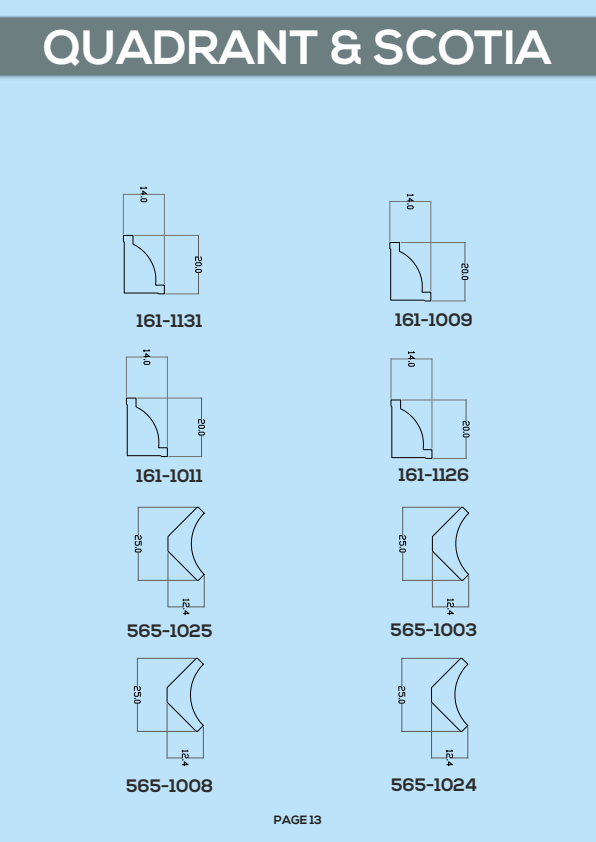
<style>
.page{position:relative;width:596px;height:842px;background:#fff}
.page>*{position:absolute;margin:0;border:0;box-sizing:border-box;transform-origin:0 0}
.t1{font:700 48px "Nexa";color:#fff}
.t2{font:700 18px "Nexa";color:#2c2b2a}
.t3{font:700 12px "Nexa";color:#22201e}
</style>
<div class="page">
<div style="left:0;top:0;width:595px;height:842px;background:#bce3fa"></div>
<div style="left:0;top:18px;width:595px;height:57px;background:#6c7e7f"></div>
<svg style="left:126px;top:397px;width:42px;height:60px"></svg>
<hr style="left:126px;top:357px;width:1px;height:40px;background:#737373">
<hr style="left:167px;top:357px;width:1px;height:89px;background:#737373">
<svg style="left:126px;top:349px;width:41px;height:16px"></svg>
<hr style="left:137px;top:397px;width:65px;height:2px;background:#737373">
<hr style="left:169px;top:456px;width:33px;height:1px;background:#737373">
<svg style="left:197px;top:398px;width:8px;height:58px"></svg>
<svg style="left:390px;top:399px;width:42px;height:60px"></svg>
<hr style="left:390px;top:359px;width:1px;height:40px;background:#737373">
<hr style="left:431px;top:359px;width:1px;height:89px;background:#737373">
<svg style="left:391px;top:351px;width:40px;height:16px"></svg>
<hr style="left:402px;top:399px;width:64px;height:2px;background:#737373">
<hr style="left:433px;top:458px;width:33px;height:1px;background:#737373">
<svg style="left:462px;top:400px;width:7px;height:58px"></svg>
<svg style="left:123px;top:235px;width:42px;height:60px"></svg>
<hr style="left:123px;top:194px;width:1px;height:40px;background:#737373">
<hr style="left:163px;top:194px;width:2px;height:90px;background:#737373">
<svg style="left:123px;top:186px;width:41px;height:16px"></svg>
<hr style="left:134px;top:235px;width:65px;height:1px;background:#737373">
<hr style="left:166px;top:293px;width:33px;height:2px;background:#737373">
<svg style="left:194px;top:235px;width:8px;height:59px"></svg>
<svg style="left:389px;top:242px;width:42px;height:60px"></svg>
<hr style="left:389px;top:201px;width:1px;height:40px;background:#737373">
<hr style="left:430px;top:201px;width:1px;height:90px;background:#737373">
<svg style="left:389px;top:193px;width:41px;height:16px"></svg>
<hr style="left:401px;top:242px;width:64px;height:1px;background:#737373">
<hr style="left:432px;top:300px;width:33px;height:2px;background:#737373">
<svg style="left:460px;top:242px;width:8px;height:59px"></svg>
<svg style="left:167px;top:506px;width:38px;height:75px"></svg>
<hr style="left:138px;top:507px;width:57px;height:1px;background:#5c5c5b">
<hr style="left:138px;top:580px;width:57px;height:1px;background:#5c5c5b">
<hr style="left:137px;top:507px;width:2px;height:28px;background:#5c5c5b">
<hr style="left:137px;top:552px;width:2px;height:28px;background:#5c5c5b">
<svg style="left:134px;top:535px;width:8px;height:18px"></svg>
<hr style="left:167px;top:552px;width:1px;height:55px;background:#5c5c5b">
<hr style="left:203px;top:576px;width:2px;height:31px;background:#5c5c5b">
<svg style="left:168px;top:598px;width:36px;height:17px"></svg>
<svg style="left:431px;top:506px;width:38px;height:75px"></svg>
<hr style="left:402px;top:507px;width:58px;height:1px;background:#5c5c5b">
<hr style="left:402px;top:580px;width:58px;height:1px;background:#5c5c5b">
<svg style="left:399px;top:507px;width:7px;height:73px"></svg>
<hr style="left:431px;top:552px;width:2px;height:55px;background:#5c5c5b">
<hr style="left:467px;top:576px;width:2px;height:31px;background:#5c5c5b">
<svg style="left:432px;top:598px;width:36px;height:17px"></svg>
<svg style="left:166px;top:657px;width:38px;height:75px"></svg>
<hr style="left:137px;top:658px;width:58px;height:1px;background:#5c5c5b">
<hr style="left:137px;top:731px;width:58px;height:1px;background:#5c5c5b">
<svg style="left:133px;top:658px;width:8px;height:73px"></svg>
<hr style="left:166px;top:703px;width:2px;height:55px;background:#5c5c5b">
<hr style="left:202px;top:727px;width:2px;height:31px;background:#5c5c5b">
<svg style="left:167px;top:749px;width:36px;height:17px"></svg>
<svg style="left:430px;top:657px;width:38px;height:75px"></svg>
<hr style="left:401px;top:658px;width:58px;height:1px;background:#5c5c5b">
<hr style="left:401px;top:731px;width:58px;height:1px;background:#5c5c5b">
<svg style="left:398px;top:658px;width:7px;height:73px"></svg>
<hr style="left:430px;top:703px;width:2px;height:55px;background:#5c5c5b">
<hr style="left:467px;top:727px;width:1px;height:31px;background:#5c5c5b">
<svg style="left:431px;top:749px;width:36px;height:17px"></svg>
<h1 class="t1" style="left:44px;top:28px;width:509px">QUADRANT &amp; SCOTIA</h1>
<p class="t2" style="left:137px;top:314px;width:67px">161-1131</p>
<p class="t2" style="left:395px;top:312px;width:79px">161-1009</p>
<p class="t2" style="left:136px;top:469px;width:68px">161-1011</p>
<p class="t2" style="left:398px;top:467px;width:72px">161-1126</p>
<p class="t2" style="left:127px;top:624px;width:87px">565-1025</p>
<p class="t2" style="left:390px;top:622px;width:89px">565-1003</p>
<p class="t2" style="left:126px;top:778px;width:89px">565-1008</p>
<p class="t2" style="left:391px;top:777px;width:87px">565-1024</p>
<p class="t3" style="left:274px;top:814px;width:50px">PAGE 13</p>
</div>
